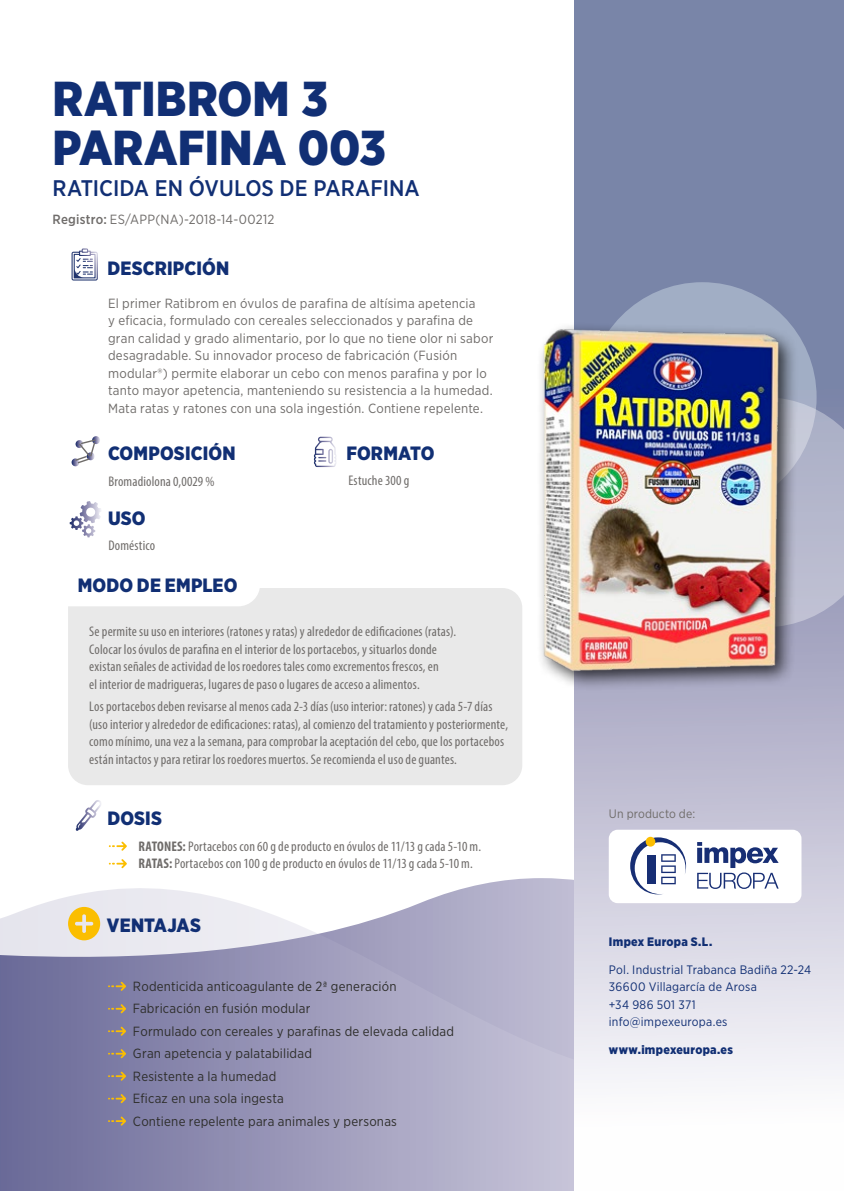
<style>
.page{position:relative;width:844px;height:1191px;background:#fff}
.page>*{position:absolute;margin:0;border:0;box-sizing:border-box;transform-origin:0 0}
.t1{font:900 49px/49px "Gotham Narrow";color:#112f74}
.t2{font:500 22.57px "Gotham Narrow";color:#112f74}
.t3{font:900 19.25px "Gotham Narrow";letter-spacing:.01em;color:#112f74}
.Basic{font:condensed 14px/17.5px "Myriad Pro";letter-spacing:.01em;color:#6f6c6a}
.Basic-2{font:13.3px/17.5px "Gotham Narrow";letter-spacing:.015em;color:#6f6c6a}
.Basic-3{font:13.3px "Gotham Narrow";letter-spacing:.015em;color:#2e2e2b}
.t4{font:12.25px "Gotham Narrow";letter-spacing:.02em;color:#112f74}
.t5{font:900 12.25px "Gotham Narrow";letter-spacing:.025em;color:#112f74}
.t6{font:12.25px "Gotham Narrow";letter-spacing:.01em;color:#6f6c6a}
.s1{font-weight:500}
.s2{font-weight:700}
</style>
<div class="page">
<svg style="left:0;top:886px;width:574px;height:305px;background:#a6a4c1"></svg>
<svg style="left:574px;top:0;width:269px;height:1081px;background:#a7acc5"></svg>
<svg style="left:68px;top:907px;width:32px;height:33px"></svg>
<div style="left:608px;top:829px;width:193px;height:74px;background:#fff;border-radius:9px"></div>
<div style="left:587px;top:282px;width:229px;height:230px;background:#a1aec5;border-radius:50%"></div>
<svg style="left:801px;top:397px;width:42px;height:230px;background:#b1b4ca"></svg>
<svg style="left:314px;top:437px;width:22px;height:30px"></svg>
<svg style="left:72px;top:248px;width:26px;height:32px"></svg>
<svg style="left:70px;top:501px;width:31px;height:36px"></svg>
<svg style="left:76px;top:800px;width:25px;height:31px"></svg>
<div style="left:68px;top:588px;width:454px;height:197px;background:#e9e9e9;border-radius:20px"></div>
<div style="left:45px;top:563px;width:214px;height:42px;background:#fff;border-radius:21px"></div>
<div style="left:44px;top:562px;width:216px;height:44px;border:2px solid #fff;border-radius:21px"></div>
<svg style="left:72px;top:436px;width:28px;height:30px"></svg>
<svg style="left:108px;top:981px;width:18px;height:10px"></svg>
<svg style="left:108px;top:1004px;width:18px;height:9px"></svg>
<svg style="left:108px;top:1026px;width:18px;height:9px"></svg>
<svg style="left:108px;top:1049px;width:18px;height:9px"></svg>
<svg style="left:108px;top:1071px;width:18px;height:9px"></svg>
<svg style="left:108px;top:1094px;width:18px;height:9px"></svg>
<svg style="left:108px;top:1116px;width:18px;height:9px"></svg>
<svg style="left:109px;top:841px;width:18px;height:9px"></svg>
<svg style="left:109px;top:859px;width:18px;height:9px"></svg>
<svg style="left:630px;top:837px;width:56px;height:57px"></svg>
<svg style="left:645px;top:836px;width:10px;height:10px"></svg>
<svg style="left:697px;top:842px;width:81px;height:47px"></svg>
<img style="left:518px;top:304px;width:283px;height:390px">
<p class="t1" style="left:52px;top:74px;width:335px">RATIBROM 3<br>PARAFINA 003</p>
<p class="t2" style="left:52px;top:174px;width:368px">RATICIDA EN ÓVULOS DE PARAFINA</p>
<p class="Basic-2" style="left:52px;top:210px;width:223px"><span class="s1">Registro:</span> ES/APP(NA)-2018-14-00212</p>
<p class="t3" style="left:107px;top:255px;width:123px">DESCRIPCIÓN</p>
<p class="Basic-2" style="left:108px;top:294px;width:386px">El primer Ratibrom en óvulos de parafina de altísima apetencia<br>y eficacia, formulado con cereales seleccionados y parafina de gran calidad y grado alimentario, por lo que no tiene olor ni sabor desagradable. Su innovador proceso de fabricación (Fusión modular®) permite elaborar un cebo con menos parafina y por lo tanto mayor apetencia, manteniendo su resistencia a la humedad.<br>Mata ratas y ratones con una sola ingestión. Contiene repelente.</p>
<p class="t3" style="left:108px;top:440px;width:129px">COMPOSICIÓN</p>
<p class="t3" style="left:346px;top:440px;width:89px">FORMATO</p>
<p class="Basic" style="left:348px;top:472px;width:63px">Estuche 300 g</p>
<p class="Basic" style="left:108px;top:473px;width:108px">Bromadiolona 0,0029 %</p>
<p class="t3" style="left:108px;top:505px;width:39px">USO</p>
<p class="Basic" style="left:108px;top:536px;width:48px">Doméstico</p>
<p class="t3" style="left:78px;top:572px;width:161px">MODO DE EMPLEO</p>
<p class="Basic" style="left:89px;top:623px;width:368px">Se permite su uso en interiores (ratones y ratas) y alrededor de edificaciones (ratas).<br>Colocar los óvulos de parafina en el interior de los portacebos, y situarlos donde existan señales de actividad de los roedores tales como excrementos frescos, en<br>el interior de madrigueras, lugares de paso o lugares de acceso a alimentos.</p>
<p class="Basic" style="left:89px;top:698px;width:420px">Los portacebos deben revisarse al menos cada 2-3 días (uso interior: ratones) y cada 5-7 días (uso interior y alrededor de edificaciones: ratas), al comienzo del tratamiento y posteriormente, como mínimo, una vez a la semana, para comprobar la aceptación del cebo, que los portacebos están intactos y para retirar los roedores muertos. Se recomienda el uso de guantes.</p>
<p class="t3" style="left:107px;top:805px;width:56px">DOSIS</p>
<p class="Basic" style="left:139px;top:837px;width:344px"><span class="s2">RATONES:</span> Portacebos con 60 g de producto en óvulos de 11/13 g cada 5-10 m.</p>
<p class="Basic" style="left:139px;top:854px;width:335px"><span class="s2">RATAS:</span> Portacebos con 100 g de producto en óvulos de 11/13 g cada 5-10 m.</p>
<p class="t3" style="left:107px;top:912px;width:95px">VENTAJAS</p>
<p class="Basic-3" style="left:133px;top:978px;width:265px">Rodenticida anticoagulante de 2ª generación</p>
<p class="Basic-3" style="left:133px;top:1000px;width:179px">Fabricación en fusión modular</p>
<p class="Basic-3" style="left:133px;top:1022px;width:322px">Formulado con cereales y parafinas de elevada calidad</p>
<p class="Basic-3" style="left:133px;top:1045px;width:180px">Gran apetencia y palatabilidad</p>
<p class="Basic-3" style="left:133px;top:1067px;width:145px">Resistente a la humedad</p>
<p class="Basic-3" style="left:133px;top:1090px;width:152px">Eficaz en una sola ingesta</p>
<p class="Basic-3" style="left:133px;top:1112px;width:265px">Contiene repelente para animales y personas</p>
<p class="t6" style="left:608px;top:806px;width:88px">Un producto de:</p>
<p class="t5" style="left:608px;top:934px;width:105px">Impex Europa S.L.</p>
<p class="t4" style="left:608px;top:961px;width:203px">Pol. Industrial Trabanca Badiña 22-24</p>
<p class="t4" style="left:608px;top:979px;width:149px">36600 Villagarcía de Arosa</p>
<p class="t4" style="left:608px;top:996px;width:88px">+34 986 501 371</p>
<p class="t4" style="left:608px;top:1014px;width:120px">info@impexeuropa.es</p>
<p class="t5" style="left:608px;top:1041px;width:125px">www.impexeuropa.es</p>
</div>
